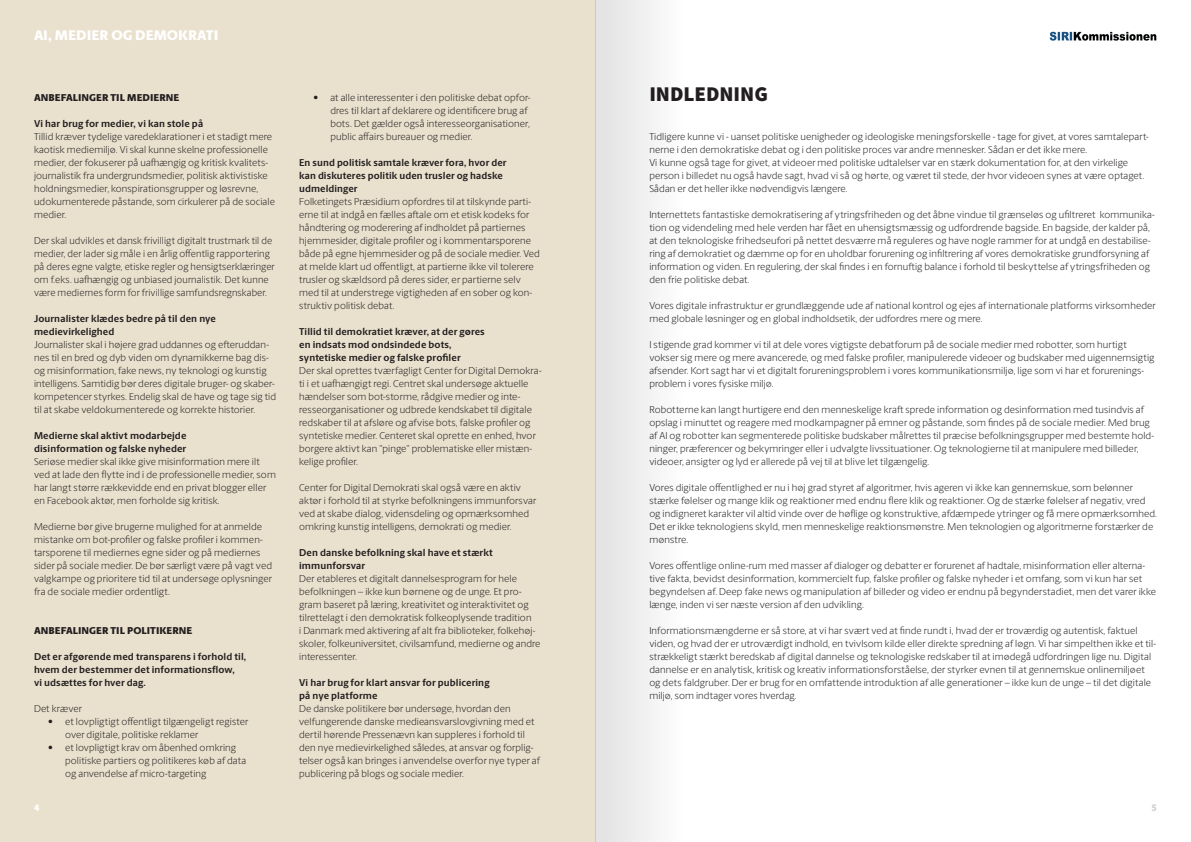
<style>
.page{position:relative;width:1191px;height:842px;background:#fff}
.page>*{position:absolute;margin:0;border:0;box-sizing:border-box;transform-origin:0 0}
.t1{font:900 21px "Source Sans Pro";color:#231f20}
.t2{font:800 14px "Berlingske Sans PRO";color:#fff}
.t3{font:300 10px/13px "Berlingske Sans PRO";letter-spacing:.01em;color:#231f20}
.t4{font:700 10px/13px "Berlingske Sans PRO";letter-spacing:.01em;color:#231f20}
.t5{font:800 10px "Berlingske Sans PRO";letter-spacing:.005em;color:#231f20}
.t6{font:900 10px "Source Sans Pro";color:#fff}
.t7{font:900 10px "Source Sans Pro";color:#ced3ce}
</style>
<div class="page">
<div style="left:0;top:0;width:595px;height:842px;background:#e9e0cd"></div>
<img style="left:1049px;top:31px;width:108px;height:9px">
<div style="left:595px;top:0;width:101px;height:842px;background:linear-gradient(to right,#e2e1e1,#fff)"></div>
<h2 class="t2" style="left:34px;top:25px;width:186px">AI, MEDIER OG DEMOKRATI</h2>
<p class="t5" style="left:34px;top:90px;width:147px">ANBEFALINGER TIL MEDIERNE</p>
<p class="t4" style="left:34px;top:117px;width:171px">Vi har brug for medier, vi kan stole på</p>
<p class="t3" style="left:34px;top:130px;width:242px">Tillid kræver tydelige varedeklarationer i et stadigt mere kaotisk mediemiljø. Vi skal kunne skelne professionelle medier, der fokuserer på uafhængig og kritisk kvalitets&shy;journalistik fra undergrundsmedier, politisk aktivistiske holdningsmedier, konspirationsgrupper og løsrevne, udokumenterede påstande, som cirkulerer på de sociale medier.</p>
<p class="t3" style="left:34px;top:234px;width:242px">Der skal udvikles et dansk frivilligt digitalt trustmark til de medier, der lader sig måle i en årlig offentlig rapportering på deres egne valgte, etiske regler og hensigtserklæringer om f.eks. uafhængig og unbiased journalistik. Det kunne være mediernes form for frivillige samfundsregnskaber.</p>
<p class="t4" style="left:34px;top:312px;width:183px">Journalister klædes bedre på til den nye medievirkelighed</p>
<p class="t3" style="left:34px;top:338px;width:244px">Journalister skal i højere grad uddannes og efteruddan&shy;nes til en bred og dyb viden om dynamikkerne bag dis&shy;og misinformation, fake news, ny teknologi og kunstig intelligens. Samtidig bør deres digitale bruger- og skaber&shy;kompetencer styrkes. Endelig skal de have og tage sig tid til at skabe veldokumenterede og korrekte historier.</p>
<p class="t4" style="left:34px;top:429px;width:154px">Medierne skal aktivt modarbejde disinformation og falske nyheder</p>
<p class="t3" style="left:34px;top:455px;width:243px">Seriøse medier skal ikke give misinformation mere ilt ved at lade den flytte ind i de professionelle medier, som har langt større rækkevidde end en privat blogger eller en Facebook aktør, men forholde sig kritisk.</p>
<p class="t3" style="left:34px;top:520px;width:239px">Medierne bør give brugerne mulighed for at anmelde mistanke om bot-profiler og falske profiler i kommen&shy;tarsporene til mediernes egne sider og på mediernes sider på sociale medier. De bør særligt være på vagt ved valgkampe og prioritere tid til at undersøge oplysninger fra de sociale medier ordentligt.</p>
<p class="t5" style="left:34px;top:623px;width:160px">ANBEFALINGER TIL POLITIKERNE</p>
<p class="t4" style="left:34px;top:650px;width:214px">Det er afgørende med transparens i forhold til, hvem der bestemmer det informationsflow,<br>vi udsættes for hver dag.</p>
<p class="t3" style="left:34px;top:702px;width:49px">Det kræver</p>
<p class="t3" style="left:65px;top:715px;width:184px;text-indent:-17px">• et lovpligtigt offentligt tilgængeligt register over digitale, politiske reklamer</p>
<p class="t3" style="left:65px;top:741px;width:183px;text-indent:-17px">• et lovpligtigt krav om åbenhed omkring politiske partiers og politikeres køb af data og anvendelse af micro-targeting</p>
<p class="t3" style="left:330px;top:91px;width:202px;text-indent:-17px">• at alle interessenter i den politiske debat opfor&shy;dres til klart af deklarere og identificere brug af bots. Det gælder også interesseorganisationer, public affairs bureauer og medier.</p>
<p class="t4" style="left:299px;top:156px;width:209px">En sund politisk samtale kræver fora, hvor der kan diskuteres politik uden trusler og hadske udmeldinger</p>
<p class="t3" style="left:299px;top:195px;width:242px">Folketingets Præsidium opfordres til at tilskynde parti&shy;erne til at indgå en fælles aftale om et etisk kodeks for håndtering og moderering af indholdet på partiernes hjemmesider, digitale profiler og i kommentarsporene både på egne hjemmesider og på de sociale medier. Ved at melde klart ud offentligt, at partierne ikke vil tolerere trusler og skældsord på deres sider, er partierne selv med til at understrege vigtigheden af en sober og kon&shy;struktiv politisk debat.</p>
<p class="t4" style="left:299px;top:325px;width:187px">Tillid til demokratiet kræver, at der gøres en indsats mod ondsindede bots, syntetiske medier og falske profiler</p>
<p class="t3" style="left:299px;top:364px;width:244px">Der skal oprettes tværfagligt Center for Digital Demokra&shy;ti i et uafhængigt regi. Centret skal undersøge aktuelle hændelser som bot-storme, rådgive medier og inte&shy;resseorganisationer og udbrede kendskabet til digitale redskaber til at afsløre og afvise bots, falske profiler og syntetiske medier. Centeret skal oprette en enhed, hvor borgere aktivt kan ”pinge” problematiske eller mistæn&shy;kelige profiler.</p>
<p class="t3" style="left:299px;top:481px;width:239px">Center for Digital Demokrati skal også være en aktiv aktør i forhold til at styrke befolkningens immunforsvar ved at skabe dialog, vidensdeling og opmærksomhed omkring kunstig intelligens, demokrati og medier.</p>
<p class="t4" style="left:299px;top:546px;width:195px">Den danske befolkning skal have et stærkt immunforsvar</p>
<p class="t3" style="left:299px;top:572px;width:243px">Der etableres et digitalt dannelsesprogram for hele befolkningen – ikke kun børnene og de unge. Et pro&shy;gram baseret på læring, kreativitet og interaktivitet og tilrettelagt i den demokratisk folkeoplysende tradition<br>i Danmark med aktivering af alt fra biblioteker, folkehøj&shy;skoler, folkeuniversitet, civilsamfund, medierne og andre interessenter.</p>
<p class="t4" style="left:299px;top:676px;width:192px">Vi har brug for klart ansvar for publicering på nye platforme</p>
<p class="t3" style="left:299px;top:702px;width:242px">De danske politikere bør undersøge, hvordan den velfungerende danske medieansvarslovgivning med et dertil hørende Pressenævn kan suppleres i forhold til den nye medievirkelighed således, at ansvar og forplig&shy;telser også kan bringes i anvendelse overfor nye typer af publicering på blogs og sociale medier.</p>
<h1 class="t1" style="left:649px;top:79px;width:120px">INDLEDNING</h1>
<p class="t3" style="left:649px;top:130px;width:501px">Tidligere kunne vi - uanset politiske uenigheder og ideologiske meningsforskelle - tage for givet, at vores samtalepart&shy;nerne i den demokratiske debat og i den politiske proces var andre mennesker. Sådan er det ikke mere.<br>Vi kunne også tage for givet, at videoer med politiske udtalelser var en stærk dokumentation for, at den virkelige person i billedet nu også havde sagt, hvad vi så og hørte, og været til stede, der hvor videoen synes at være optaget.<br>Sådan er det heller ikke nødvendigvis længere.</p>
<p class="t3" style="left:649px;top:208px;width:507px">Internettets fantastiske demokratisering af ytringsfriheden og det åbne vindue til grænseløs og ufiltreret kommunika&shy;tion og videndeling med hele verden har fået en uhensigtsmæssig og udfordrende bagside. En bagside, der kalder på, at den teknologiske frihedseufori på nettet desværre må reguleres og have nogle rammer for at undgå en destabilise&shy;ring af demokratiet og dæmme op for en uholdbar forurening og infiltrering af vores demokratiske grundforsyning af information og viden. En regulering, der skal findes i en fornuftig balance i forhold til beskyttelse af ytringsfriheden og den frie politiske debat.</p>
<p class="t3" style="left:649px;top:299px;width:508px">Vores digitale infrastruktur er grundlæggende ude af national kontrol og ejes af internationale platforms virksomheder med globale løsninger og en global indholdsetik, der udfordres mere og mere.</p>
<p class="t3" style="left:649px;top:338px;width:506px">I stigende grad kommer vi til at dele vores vigtigste debatforum på de sociale medier med robotter, som hurtigt vokser sig mere og mere avancerede, og med falske profiler, manipulerede videoer og budskaber med uigennemsigtig afsender. Kort sagt har vi et digitalt forureningsproblem i vores kommunikationsmiljø, lige som vi har et forurenings&shy;problem i vores fysiske miljø.</p>
<p class="t3" style="left:649px;top:403px;width:506px">Robotterne kan langt hurtigere end den menneskelige kraft sprede information og desinformation med tusindvis af opslag i minuttet og reagere med modkampagner på emner og påstande, som findes på de sociale medier. Med brug af AI og robotter kan segmenterede politiske budskaber målrettes til præcise befolkningsgrupper med bestemte hold&shy;ninger, præferencer og bekymringer eller i udvalgte livssituationer. Og teknologierne til at manipulere med billeder, videoer, ansigter og lyd er allerede på vej til at blive let tilgængelig.</p>
<p class="t3" style="left:649px;top:481px;width:509px">Vores digitale offentlighed er nu i høj grad styret af algoritmer, hvis ageren vi ikke kan gennemskue, som belønner stærke følelser og mange klik og reaktioner med endnu flere klik og reaktioner. Og de stærke følelser af negativ, vred og indigneret karakter vil altid vinde over de høflige og konstruktive, afdæmpede ytringer og få mere opmærksomhed.<br>Det er ikke teknologiens skyld, men menneskelige reaktionsmønstre. Men teknologien og algoritmerne forstærker de mønstre.</p>
<p class="t3" style="left:649px;top:559px;width:508px">Vores offentlige online-rum med masser af dialoger og debatter er forurenet af hadtale, misinformation eller alterna&shy;tive fakta, bevidst desinformation, kommercielt fup, falske profiler og falske nyheder i et omfang, som vi kun har set begyndelsen af. Deep fake news og manipulation af billeder og video er endnu på begynderstadiet, men det varer ikke længe, inden vi ser næste version af den udvikling.</p>
<p class="t3" style="left:649px;top:624px;width:508px">Informationsmængderne er så store, at vi har svært ved at finde rundt i, hvad der er troværdig og autentisk, faktuel viden, og hvad der er utroværdigt indhold, en tvivlsom kilde eller direkte spredning af løgn. Vi har simpelthen ikke et til&shy;strækkeligt stærkt beredskab af digital dannelse og teknologiske redskaber til at imødegå udfordringen lige nu. Digital dannelse er en analytisk, kritisk og kreativ informationsforståelse, der styrker evnen til at gennemskue onlinemiljøet og dets faldgruber. Der er brug for en omfattende introduktion af alle generationer – ikke kun de unge – til det digitale miljø, som indtager vores hverdag.</p>
<p class="t6" style="left:34px;top:801px;width:7px">4</p>
<p class="t7" style="left:1151px;top:801px;width:7px">5</p>
</div>
